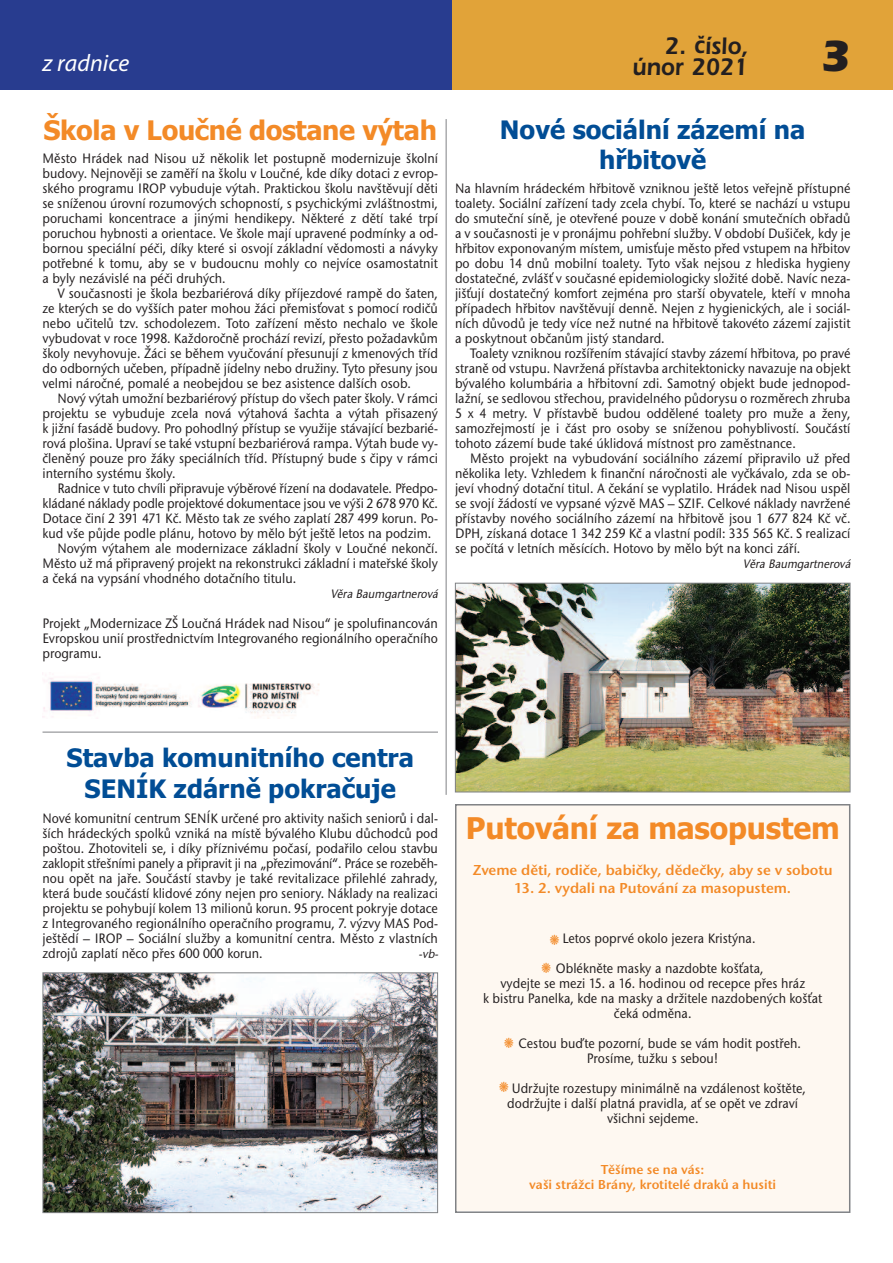
<style>
.page{position:relative;width:893px;height:1263px;background:#fff}
.page>*{position:absolute;margin:0;border:0;box-sizing:border-box;transform-origin:0 0}
.t1{font:700 45px "Itc Eras CE";color:#231f20}
.t2{font:700 30px "Tahoma";letter-spacing:-.005em;color:#f38a27}
.t3{font:700 27px "Tahoma";letter-spacing:-.015em;color:#f38a27}
.t4{font:700 25.5px/30.6px "Tahoma";color:#014d95;text-align:center}
.t5{font:600 24.75px "Itc Eras CE";color:#231f20;scale:.91 1}
.t6{font:italic 24px "Myriad Pro";color:#fff}
.t7{font:15px "Stone Sans Itc TCE Semi";color:#f38a27}
.t8{font:500 14.25px/15px "Stone Sans Itc TCE";color:#231f20;text-align:justify;scale:.9 1}
.t9{font:13.5px/15px "Stone Sans Itc TCE Semi";color:#f38a27;text-align:center}
.t10{font:italic 500 12.75px "Stone Sans Itc TCE";color:#231f20;scale:.9 1}
</style>
<div class="page">
<div style="left:0;top:0;width:893px;height:90px;background:#283c8f"></div>
<div style="left:452px;top:0;width:441px;height:90px;background:#e1a339"></div>
<img style="left:43px;top:677px;width:277px;height:42px">
<hr style="left:446px;top:119px;width:1px;height:676px;background:#808285">
<img style="left:45px;top:974px;width:391px;height:237px">
<div style="left:43px;top:972px;width:395px;height:241px;border:1px solid #808285"></div>
<div style="left:456px;top:805px;width:393px;height:406px;background:#fef8f1"></div>
<div style="left:455px;top:804px;width:395px;height:409px;border:2px solid #808285"></div>
<img style="left:457px;top:585px;width:391px;height:205px">
<div style="left:455px;top:583px;width:395px;height:209px;border:1px solid #808285"></div>
<hr style="left:43px;top:732px;width:395px;height:1px;background:#808285">
<h3 class="t5" style="left:665px;top:37px;width:93px">2. ãíslo,</h3>
<h1 class="t1" style="left:820px;top:40px;width:32px">3</h1>
<h3 class="t6" style="left:43px;top:54px;width:88px">z radnice</h3>
<h3 class="t5" style="left:632px;top:58px;width:129px">únor 2021</h3>
<h3 class="t3" style="left:44px;top:115px;width:395px">Škola v Loučné dostane výtah</h3>
<p class="t8" style="left:43px;top:150px;width:441px">Město Hrádek nad Nisou už několik let postupně modernizuje školní budovy. Nejnověji se zaměří na školu v Loučné, kde díky dotaci z evrop&shy;ského programu IROP vybuduje výtah. Praktickou školu navštěvují děti se sníženou úrovní rozumových schopností, s psychickými zvláštnostmi, poruchami koncentrace a jinými hendikepy. Některé z dětí také trpí poruchou hybnosti a orientace. Ve škole mají upravené podmínky a od&shy;bornou speciální péči, díky které si osvojí základní vědomosti a návyky potřebné k tomu, aby se v budoucnu mohly co nejvíce osamostatnit a byly nezávislé na péči druhých.</p>
<p class="t8" style="left:43px;top:285px;width:441px;text-indent:15px">V současnosti je škola bezbariérová díky příjezdové rampě do šaten, ze kterých se do vyšších pater mohou žáci přemisťovat s pomocí rodičů nebo učitelů tzv. schodolezem. Toto zařízení město nechalo ve škole vybudovat v roce 1998. Každoročně prochází revizí, přesto požadavkům školy nevyhovuje. Žáci se během vyučování přesunují z kmenových tříd do odborných učeben, případně jídelny nebo družiny. Tyto přesuny jsou velmi náročné, pomalé a neobejdou se bez asistence dalších osob.</p>
<p class="t8" style="left:43px;top:390px;width:441px;text-indent:15px">Nový výtah umožní bezbariérový přístup do všech pater školy. V rámci projektu se vybuduje zcela nová výtahová šachta a výtah přisazený k jižní fasádě budovy. Pro pohodlný přístup se využije stávající bezbarié&shy;rová plošina. Upraví se také vstupní bezbariérová rampa. Výtah bude vy&shy;členěný pouze pro žáky speciálních tříd. Přístupný bude s čipy v rámci interního systému školy.</p>
<p class="t8" style="left:58px;top:480px;width:424px">Radnice v tuto chvíli připravuje výběrové řízení na dodavatele. Předpo-</p>
<p class="t8" style="left:43px;top:495px;width:441px">kládané náklady podle projektové dokumentace jsou ve výši 2 678 970 Kč.</p>
<p class="t8" style="left:43px;top:510px;width:441px">Dotace činí 2 391 471 Kč. Město tak ze svého zaplatí 287 499 korun. Po-</p>
<p class="t8" style="left:43px;top:525px;width:433px">kud vše půjde podle plánu, hotovo by mělo být ještě letos na podzim.</p>
<p class="t8" style="left:58px;top:540px;width:424px">Novým výtahem ale modernizace základní školy v Loučné nekončí.</p>
<p class="t8" style="left:43px;top:555px;width:441px">Město už má připravený projekt na rekonstrukci základní i mateřské školy</p>
<p class="t8" style="left:43px;top:570px;width:283px">a čeká na vypsání vhodného dotačního titulu.</p>
<p class="t10" style="left:330px;top:586px;width:123px">Věra Baumgartnerová</p>
<p class="t8" style="left:43px;top:615px;width:441px">Projekt „Modernizace ZŠ Loučná Hrádek nad Nisou“ je spolufinancován Evropskou unií prostřednictvím Integrovaného regionálního operačního programu.</p>
<h3 class="t4" style="left:500px;top:114px;width:307px">Nové sociální zázemí na hřbitově</h3>
<p class="t8" style="left:455px;top:180px;width:441px">Na hlavním hrádeckém hřbitově vzniknou ještě letos veřejně přístupné toalety. Sociální zařízení tady zcela chybí. To, které se nachází u vstupu do smuteční síně, je otevřené pouze v době konání smutečních obřadů a v současnosti je v pronájmu pohřební služby. V období Dušiček, kdy je hřbitov exponovaným místem, umisťuje město před vstupem na hřbitov po dobu 14 dnů mobilní toalety. Tyto však nejsou z hlediska hygieny dostatečné, zvlášť v současné epidemiologicky složité době. Navíc neza&shy;jišťují dostatečný komfort zejména pro starší obyvatele, kteří v mnoha případech hřbitov navštěvují denně. Nejen z hygienických, ale i sociál&shy;ních důvodů je tedy více než nutné na hřbitově takovéto zázemí zajistit a poskytnout občanům jistý standard.</p>
<p class="t8" style="left:455px;top:345px;width:441px;text-indent:15px">Toalety vzniknou rozšířením stávající stavby zázemí hřbitova, po pravé straně od vstupu. Navržená přístavba architektonicky navazuje na objekt bývalého kolumbária a hřbitovní zdi. Samotný objekt bude jednopod&shy;lažní, se sedlovou střechou, pravidelného půdorysu o rozměrech zhruba 5 x 4 metry. V přístavbě budou oddělené toalety pro muže a ženy, samozřejmostí je i část pro osoby se sníženou pohyblivostí. Součástí tohoto zázemí bude také úklidová místnost pro zaměstnance.</p>
<p class="t8" style="left:455px;top:450px;width:441px;text-indent:15px">Město projekt na vybudování sociálního zázemí připravilo už před několika lety. Vzhledem k finanční náročnosti ale vyčkávalo, zda se ob&shy;jeví vhodný dotační titul. A čekání se vyplatilo. Hrádek nad Nisou uspěl se svojí žádostí ve vypsané výzvě MAS – SZIF. Celkové náklady navržené přístavby nového sociálního zázemí na hřbitově jsou 1 677 824 Kč vč.<br>DPH, získaná dotace 1 342 259 Kč a vlastní podíl: 335 565 Kč. S realizací se počítá v letních měsících. Hotovo by mělo být na konci září.</p>
<p class="t10" style="left:743px;top:556px;width:123px">Věra Baumgartnerová</p>
<h3 class="t4" style="left:67px;top:743px;width:349px">Stavba komunitního centra<br>SENÍK zdárně pokračuje</h3>
<p class="t8" style="left:43px;top:810px;width:441px">Nové komunitní centrum SENÍK určené pro aktivity našich seniorů i dal&shy;ších hrádeckých spolků vzniká na místě bývalého Klubu důchodců pod poštou. Zhotoviteli se, i díky příznivému počasí, podařilo celou stavbu zaklopit střešními panely a připravit ji na „přezimování“. Práce se rozeběh&shy;nou opět na jaře. Součástí stavby je také revitalizace přilehlé zahrady, která bude součástí klidové zóny nejen pro seniory. Náklady na realizaci projektu se pohybují kolem 13 milionů korun. 95 procent pokryje dotace z Integrovaného regionálního operačního programu, 7. výzvy MAS Pod&shy;ještědí – IROP – Sociální služby a komunitní centra. Město z vlastních zdrojů zaplatí něco přes 600 000 korun.</p>
<p class="t10" style="left:419px;top:946px;width:25px">-vb-</p>
<h2 class="t2" style="left:466px;top:811px;width:375px">Putování za masopustem</h2>
<p class="t7" style="left:473px;top:861px;width:361px">Zveme děti, rodiče, babičky, dědečky, aby se v sobotu</p>
<p class="t7" style="left:514px;top:879px;width:279px">13. 2. vydali na Putování za masopustem.</p>
<p class="t8" style="left:556px;top:923px;width:232px;line-height:30px;text-align:center">Letos poprvé okolo jezera Kristýna.<br>Oblékněte masky a nazdobte košťata,</p>
<p class="t8" style="left:483px;top:975px;width:378px;text-align:center">vydejte se mezi 15. a 16. hodinou od recepce přes hráz<br>k bistru Panelka, kde na masky a držitele nazdobených košťat čeká odměna.</p>
<p class="t8" style="left:587px;top:1035px;width:239px;text-indent:-68px">Cestou buďte pozorní, bude se vám hodit postřeh.<br>Prosíme, tužku s sebou!</p>
<p class="t8" style="left:507px;top:1080px;width:333px;text-align:center">Udržujte rozestupy minimálně na vzdálenost koštěte, dodržujte i další platná pravidla, ať se opět ve zdraví všichni sejdeme.</p>
<p class="t9" style="left:529px;top:1161px;width:248px">Těšíme se na vás:<br>vaši strážci Brány, krotitelé draků a husiti</p>
</div>
